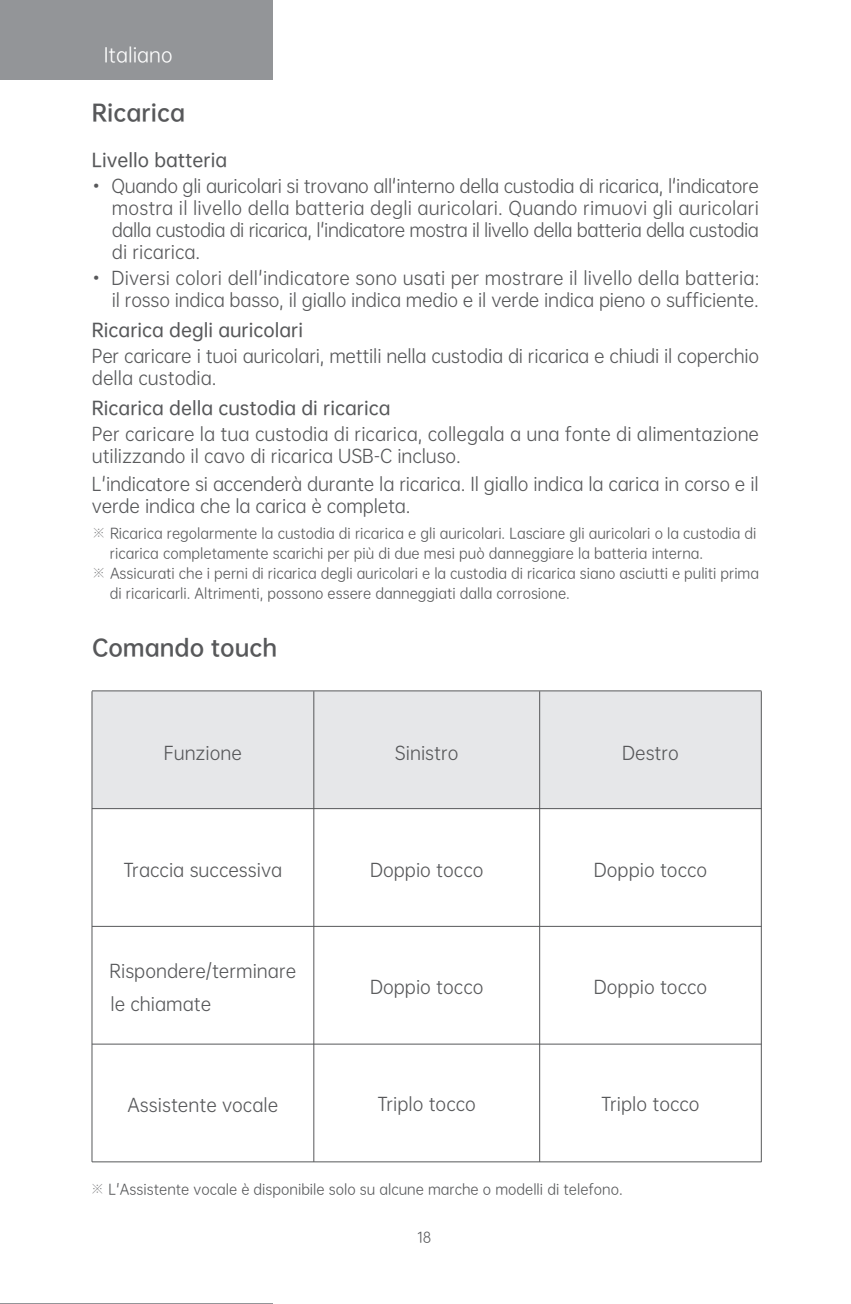
<style>
.page{position:relative;width:851px;height:1304px;background:#fff}
.page>*{position:absolute;margin:0;border:0;box-sizing:border-box;transform-origin:0 0}
.t1{font:600 22px "OPPO Sans";color:#57585a}
.t2{font:18px/22px "OPPO Sans S R";letter-spacing:-.005em;color:#57585a}
.t3{font:18px "OPPO Sans S M";color:#57585a}
.t4{font:18px "OPPO Sans";color:#fff}
.t5{font:14px "OPPO Sans S R";color:#57585a}
.s1{font-family:"Adobe Song Std";font-weight:300}
</style>
<div class="page">
<div style="left:92px;top:691px;width:669px;height:117px;background:#e6e7e9"></div>
<hr style="left:92px;top:690px;width:669px;height:2px;background:#57585a">
<hr style="left:92px;top:808px;width:669px;height:1px;background:#57585a">
<hr style="left:92px;top:926px;width:669px;height:1px;background:#57585a">
<hr style="left:92px;top:1043px;width:669px;height:2px;background:#57585a">
<hr style="left:92px;top:1161px;width:669px;height:2px;background:#57585a">
<hr style="left:91px;top:691px;width:2px;height:471px;background:#57585a">
<hr style="left:760px;top:691px;width:1px;height:471px;background:#57585a">
<hr style="left:313px;top:691px;width:1px;height:471px;background:#57585a">
<hr style="left:539px;top:691px;width:1px;height:471px;background:#57585a">
<div style="left:0;top:0;width:272px;height:79px;background:#939598"></div>
<p class="t4" style="left:104px;top:43px;width:70px">Italiano</p>
<p class="t1" style="left:92px;top:94px;width:95px">Ricarica</p>
<p class="t3" style="left:92px;top:145px;width:137px">Livello batteria</p>
<p class="t2" style="left:112px;top:174px;width:648px;text-align:justify;text-indent:-20px">• Quando gli auricolari si trovano all'interno della custodia di ricarica, l'indicatore mostra il livello della batteria degli auricolari. Quando rimuovi gli auricolari dalla custodia di ricarica, l'indicatore mostra il livello della batteria della custodia di ricarica.</p>
<p class="t2" style="left:92px;top:265px;width:669px;text-align:right">• Diversi colori dell'indicatore sono usati per mostrare il livello della batteria: il rosso indica basso, il giallo indica medio e il verde indica pieno o sufficiente.</p>
<p class="t3" style="left:92px;top:315px;width:212px">Ricarica degli auricolari</p>
<p class="t2" style="left:92px;top:343px;width:668px">Per caricare i tuoi auricolari, mettili nella custodia di ricarica e chiudi il coperchio della custodia.</p>
<p class="t3" style="left:92px;top:393px;width:300px">Ricarica della custodia di ricarica</p>
<p class="t2" style="left:92px;top:421px;width:668px">Per caricare la tua custodia di ricarica, collegala a una fonte di alimentazione utilizzando il cavo di ricarica USB-C incluso.</p>
<p class="t2" style="left:92px;top:471px;width:668px">L'indicatore si accenderà durante la ricarica. Il giallo indica la carica in corso e il verde indica che la carica è completa.</p>
<p class="t5" style="left:92px;top:522px;width:666px"><span class="s1">※</span> Ricarica regolarmente la custodia di ricarica e gli auricolari. Lasciare gli auricolari o la custodia di</p>
<p class="t5" style="left:110px;top:542px;width:594px">ricarica completamente scarichi per più di due mesi può danneggiare la batteria interna.</p>
<p class="t5" style="left:92px;top:562px;width:668px"><span class="s1">※</span> Assicurati che i perni di ricarica degli auricolari e la custodia di ricarica siano asciutti e puliti prima</p>
<p class="t5" style="left:110px;top:582px;width:461px">di ricaricarli. Altrimenti, possono essere danneggiati dalla corrosione.</p>
<p class="t1" style="left:92px;top:628px;width:186px">Comando touch</p>
<p class="t2" style="left:164px;top:740px;width:80px">Funzione</p>
<p class="t2" style="left:395px;top:740px;width:65px">Sinistro</p>
<p class="t2" style="left:622px;top:740px;width:58px">Destro</p>
<p class="t2" style="left:123px;top:858px;width:160px">Traccia successiva</p>
<p class="t2" style="left:370px;top:858px;width:115px">Doppio tocco</p>
<p class="t2" style="left:593px;top:858px;width:115px">Doppio tocco</p>
<p class="t2" style="left:110px;top:953px;width:188px;line-height:33.2px">Rispondere/terminare le chiamate</p>
<p class="t2" style="left:370px;top:975px;width:115px">Doppio tocco</p>
<p class="t2" style="left:593px;top:975px;width:115px">Doppio tocco</p>
<p class="t2" style="left:127px;top:1093px;width:152px">Assistente vocale</p>
<p class="t2" style="left:377px;top:1092px;width:100px">Triplo tocco</p>
<p class="t2" style="left:601px;top:1092px;width:100px">Triplo tocco</p>
<p class="t5" style="left:90px;top:1178px;width:533px"><span class="s1">※</span> L'Assistente vocale è disponibile solo su alcune marche o modelli di telefono.</p>
<p class="t5" style="left:417px;top:1226px;width:15px">18</p>
</div>
